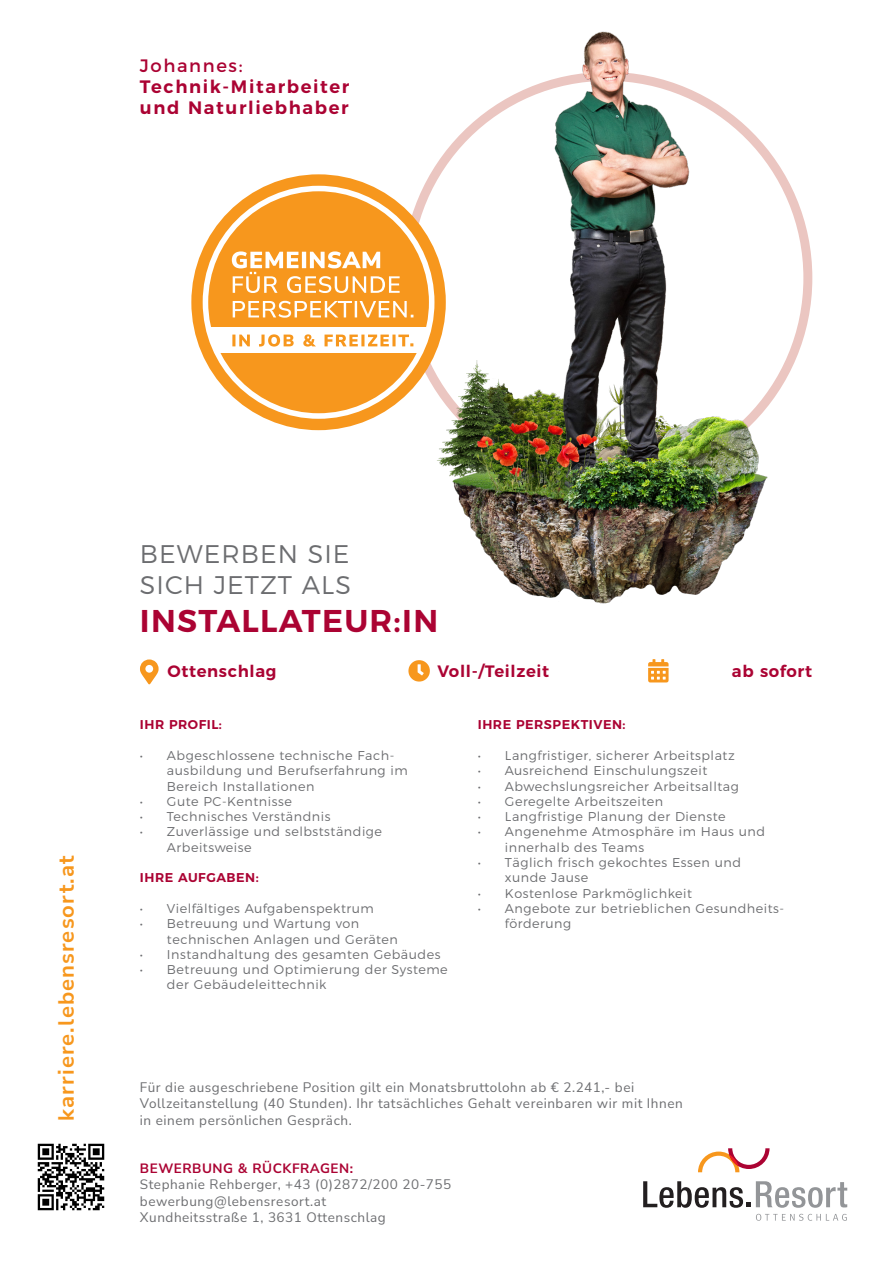
<style>
.page{position:relative;width:893px;height:1263px;background:#fff}
.page>*{position:absolute;margin:0;border:0;box-sizing:border-box;transform-origin:0 0}
.t1{font:600 31.5px "Montserrat";letter-spacing:.04em;color:#ab0333}
.t2{font:300 25.5px "Montserrat";letter-spacing:.04em;color:#6c6d70}
.t3{font:700 22.05px "Nunito Sans";letter-spacing:.05em;color:#f7971d}
.t4{font:600 18px "Montserrat";letter-spacing:.09em;color:#ab0333}
.t5{font:18px "Montserrat";letter-spacing:.09em;color:#ab0333}
.t6{font:600 16.5px "Montserrat";letter-spacing:.04em;color:#ab0333}
.t7{font:13.5px/16.2px "Nunito Sans";letter-spacing:.04em;color:#6c6d70}
.t8{font:700 13.5px "Nunito Sans";letter-spacing:.04em;color:#ab0333}
.t9{font:300 12.75px/15.3px "Montserrat";letter-spacing:.04em;color:#6c6d70}
.t10{font:600 12.75px "Montserrat";letter-spacing:.04em;color:#ab0333}
</style>
<div class="page">
<img style="left:413px;top:31px;width:399px;height:573px">
<svg style="left:698px;top:1148px;width:71px;height:24px"></svg>
<svg style="left:643px;top:1181px;width:204px;height:27px"></svg>
<svg style="left:756px;top:1214px;width:91px;height:7px"></svg>
<div style="left:191px;top:174px;width:255px;height:256px;background:#f7971d;border-radius:50%"></div>
<div style="left:205px;top:328px;width:226px;height:25px;background:#fff"></div>
<div style="left:203px;top:186px;width:231px;height:233px;border:6px solid #fff;border-radius:50%"></div>
<svg style="left:233px;top:301px;width:180px;height:17px"></svg>
<svg style="left:232px;top:251px;width:168px;height:42px"></svg>
<svg style="left:232px;top:334px;width:181px;height:13px"></svg>
<svg style="left:140px;top:659px;width:19px;height:25px"></svg>
<svg style="left:408px;top:660px;width:22px;height:21px"></svg>
<svg style="left:648px;top:659px;width:21px;height:23px"></svg>
<img style="left:37px;top:1143px;width:68px;height:68px">
<p class="t5" style="left:140px;top:52px;width:104px">Johannes:</p>
<p class="t4" style="left:140px;top:72px;width:211px">Technik-Mitarbeiter</p>
<p class="t4" style="left:140px;top:93px;width:210px">und Naturliebhaber</p>
<p class="t3" style="left:50px;top:1120px;width:267px;rotate:-90deg">karriere.lebensresort.at</p>
<p class="t2" style="left:140px;top:534px;width:211px">BEWERBEN SIE</p>
<p class="t2" style="left:140px;top:565px;width:212px">SICH JETZT ALS</p>
<p class="t1" style="left:140px;top:595px;width:300px">INSTALLATEUR:IN</p>
<p class="t6" style="left:167px;top:658px;width:111px">Ottenschlag</p>
<p class="t6" style="left:437px;top:658px;width:113px">Voll-/Teilzeit</p>
<p class="t6" style="left:732px;top:658px;width:82px">ab sofort</p>
<p class="t10" style="left:140px;top:714px;width:83px">IHR PROFIL:</p>
<p class="t9" style="left:167px;top:747px;width:242px;text-indent:-27px">• Abgeschlossene technische Fach&shy;ausbildung und Berufserfahrung im<br>Bereich Installationen</p>
<p class="t9" style="left:140px;top:792px;width:153px">• Gute PC-Kentnisse</p>
<p class="t9" style="left:140px;top:808px;width:192px">• Technisches Verständnis</p>
<p class="t9" style="left:167px;top:823px;width:217px;text-indent:-27px">• Zuverlässige und selbstständige<br>Arbeitsweise</p>
<p class="t10" style="left:140px;top:867px;width:120px">IHRE AUFGABEN:</p>
<p class="t9" style="left:140px;top:900px;width:235px">• Vielfältiges Aufgabenspektrum</p>
<p class="t9" style="left:167px;top:915px;width:233px;text-indent:-27px">• Betreuung und Wartung von technischen Anlagen und Geräten</p>
<p class="t9" style="left:140px;top:945px;width:302px">• Instandhaltung des gesamten Gebäudes</p>
<p class="t9" style="left:167px;top:961px;width:282px;text-indent:-27px">• Betreuung und Optimierung der Systeme der Gebäudeleittechnik</p>
<p class="t10" style="left:478px;top:714px;width:149px">IHRE PERSPEKTIVEN:</p>
<p class="t9" style="left:478px;top:747px;width:258px">• Langfristiger, sicherer Arbeitsplatz</p>
<p class="t9" style="left:478px;top:762px;width:231px">• Ausreichend Einschulungszeit</p>
<p class="t9" style="left:478px;top:777px;width:262px">• Abwechslungsreicher Arbeitsalltag</p>
<p class="t9" style="left:478px;top:792px;width:187px">• Geregelte Arbeitszeiten</p>
<p class="t9" style="left:478px;top:808px;width:249px">• Langfristige Planung der Dienste</p>
<p class="t9" style="left:505px;top:823px;width:262px;text-indent:-27px">• Angenehme Atmosphäre im Haus und innerhalb des Teams</p>
<p class="t9" style="left:505px;top:854px;width:238px;text-indent:-27px">• Täglich frisch gekochtes Essen und xunde Jause</p>
<p class="t9" style="left:478px;top:884px;width:216px">• Kostenlose Parkmöglichkeit</p>
<p class="t9" style="left:505px;top:900px;width:281px;text-indent:-27px">• Angebote zur betrieblichen Gesundheits&shy;förderung</p>
<p class="t7" style="left:140px;top:1079px;width:496px">Für die ausgeschriebene Position gilt ein Monatsbruttolohn ab € 2.241,- bei</p>
<p class="t7" style="left:140px;top:1095px;width:544px">Vollzeitanstellung (40 Stunden). Ihr tatsächliches Gehalt vereinbaren wir mit Ihnen in einem persönlichen Gespräch.</p>
<p class="t8" style="left:140px;top:1159px;width:215px">BEWERBUNG &amp; RÜCKFRAGEN:</p>
<p class="t7" style="left:140px;top:1176px;width:313px">Stephanie Rehberger, +43 (0)2872/200 20-755</p>
<p class="t7" style="left:140px;top:1192px;width:188px">bewerbung@lebensresort.at</p>
<p class="t7" style="left:140px;top:1208px;width:247px">Xundheitsstraße 1, 3631 Ottenschlag</p>
</div>
